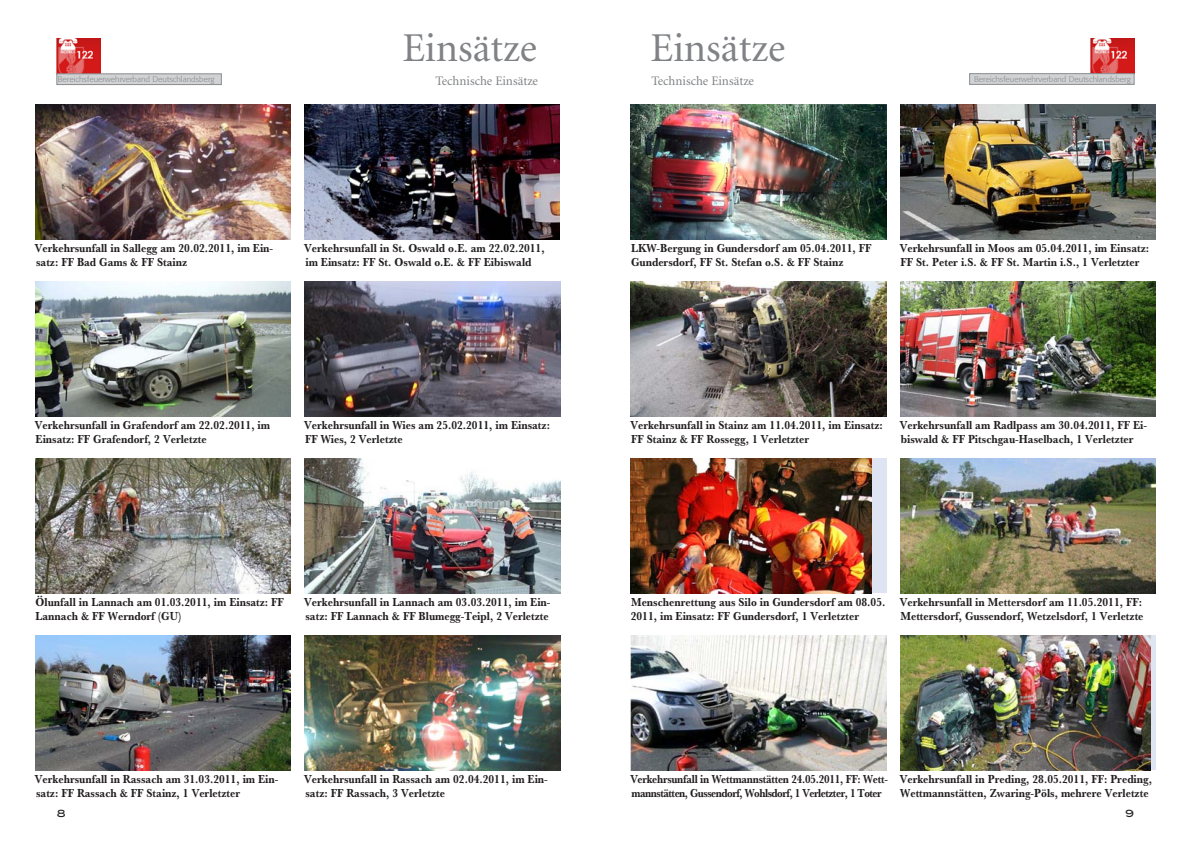
<style>
.page{position:relative;width:1191px;height:842px;background:#fff}
.page>*{position:absolute;margin:0;border:0;box-sizing:border-box;transform-origin:0 0}
.t1{font:41px "Minion";color:#808285}
.t2{font:13px "Minion";color:#808285}
.t3{font:12px/14.4px "URW Basker T Bold Extr Narr";color:#231f20}
.t4{font:12px/14.4px "URW Basker T Bold Extr Narr";letter-spacing:-.04em;color:#231f20}
.t5{font:500 10px "Blair ITC";color:#231f20}
.t6{font:300 8px "Formata";color:#8a8c8f;scale:1.04 1}
</style>
<div class="page">
<img style="left:1090px;top:38px;width:44px;height:36px">
<div style="left:969px;top:74px;width:165px;height:11px;background:#d1d2d4;border:1px solid #8a8c8f"></div>
<img style="left:57px;top:38px;width:43px;height:36px">
<div style="left:57px;top:74px;width:164px;height:11px;background:#d1d2d4;border:1px solid #8a8c8f"></div>
<img style="left:35px;top:281px;width:256px;height:135px">
<img style="left:35px;top:104px;width:256px;height:135px">
<img style="left:305px;top:104px;width:254px;height:135px">
<img style="left:305px;top:281px;width:255px;height:135px">
<img style="left:305px;top:458px;width:255px;height:135px">
<img style="left:35px;top:458px;width:256px;height:135px">
<img style="left:35px;top:635px;width:256px;height:135px">
<img style="left:305px;top:635px;width:255px;height:135px">
<img style="left:631px;top:281px;width:255px;height:135px">
<img style="left:631px;top:635px;width:255px;height:135px">
<div style="left:631px;top:458px;width:255px;height:135px;background:#dee4f1"></div>
<img style="left:631px;top:458px;width:240px;height:135px">
<img style="left:900px;top:281px;width:255px;height:135px">
<img style="left:900px;top:635px;width:251px;height:135px">
<img style="left:900px;top:458px;width:255px;height:135px">
<img style="left:631px;top:104px;width:255px;height:135px">
<img style="left:900px;top:104px;width:255px;height:135px">
<p class="t6" style="left:58px;top:74px;width:152px">Bereichsfeuerwehrverband Deutschlandsberg</p>
<h1 class="t1" style="left:402px;top:28px;width:136px">Einsätze</h1>
<p class="t2" style="left:435px;top:74px;width:104px">Technische Einsätze</p>
<h1 class="t1" style="left:650px;top:28px;width:136px">Einsätze</h1>
<p class="t2" style="left:651px;top:74px;width:104px">Technische Einsätze</p>
<p class="t6" style="left:974px;top:74px;width:152px">Bereichsfeuerwehrverband Deutschlandsberg</p>
<p class="t3" style="left:35px;top:241px;width:240px">Verkehrsunfall in Sallegg am 20.02.2011, im Ein&shy;satz: FF Bad Gams &amp; FF Stainz</p>
<p class="t3" style="left:304px;top:241px;width:242px">Verkehrsunfall in St. Oswald o.E. am 22.02.2011, im Einsatz: FF St. Oswald o.E. &amp; FF Eibiswald</p>
<p class="t3" style="left:631px;top:241px;width:242px">LKW-Bergung in Gundersdorf am 05.04.2011, FF<br>Gundersdorf, FF St. Stefan o.S. &amp; FF Stainz</p>
<p class="t3" style="left:899px;top:241px;width:251px">Verkehrsunfall in Moos am 05.04.2011, im Einsatz:<br>FF St. Peter i.S. &amp; FF St. Martin i.S., 1 Verletzter</p>
<p class="t3" style="left:35px;top:418px;width:237px">Verkehrsunfall in Grafendorf am 22.02.2011, im<br>Einsatz: FF Grafendorf, 2 Verletzte</p>
<p class="t3" style="left:304px;top:418px;width:247px">Verkehrsunfall in Wies am 25.02.2011, im Einsatz:<br>FF Wies, 2 Verletzte</p>
<p class="t3" style="left:630px;top:418px;width:254px">Verkehrsunfall in Stainz am 11.04.2011, im Einsatz:<br>FF Stainz &amp; FF Rossegg, 1 Verletzter</p>
<p class="t3" style="left:899px;top:418px;width:249px">Verkehrsunfall am Radlpass am 30.04.2011, FF Ei&shy;biswald &amp; FF Pitschgau-Haselbach, 1 Verletzter</p>
<p class="t3" style="left:36px;top:595px;width:250px">Ölunfall in Lannach am 01.03.2011, im Einsatz: FF<br>Lannach &amp; FF Werndorf (GU)</p>
<p class="t3" style="left:304px;top:595px;width:248px">Verkehrsunfall in Lannach am 03.03.2011, im Ein&shy;satz: FF Lannach &amp; FF Blumegg-Teipl, 2 Verletzte</p>
<p class="t3" style="left:631px;top:595px;width:256px">Menschenrettung aus Silo in Gundersdorf am 08.05.<br>2011, im Einsatz: FF Gundersdorf, 1 Verletzter</p>
<p class="t3" style="left:899px;top:595px;width:245px">Verkehrsunfall in Mettersdorf am 11.05.2011, FF:<br>Mettersdorf, Gussendorf, Wetzelsdorf, 1 Verletzte</p>
<p class="t3" style="left:35px;top:772px;width:245px">Verkehrsunfall in Rassach am 31.03.2011, im Ein&shy;satz: FF Rassach &amp; FF Stainz, 1 Verletzter</p>
<p class="t3" style="left:304px;top:772px;width:245px">Verkehrsunfall in Rassach am 02.04.2011, im Ein&shy;satz: FF Rassach, 3 Verletzte</p>
<p class="t4" style="left:630px;top:772px;width:259px">Verkehrsunfall in Wettmannstätten 24.05.2011, FF: Wett&shy;mannstätten, Gussendorf, Wohlsdorf, 1 Verletzter, 1 Toter</p>
<p class="t3" style="left:899px;top:772px;width:254px">Verkehrsunfall in Preding, 28.05.2011, FF: Preding,<br>Wettmannstätten, Zwaring-Pöls, mehrere Verletzte</p>
<p class="t5" style="left:57px;top:807px;width:10px">8</p>
<p class="t5" style="left:1125px;top:807px;width:10px">9</p>
</div>
